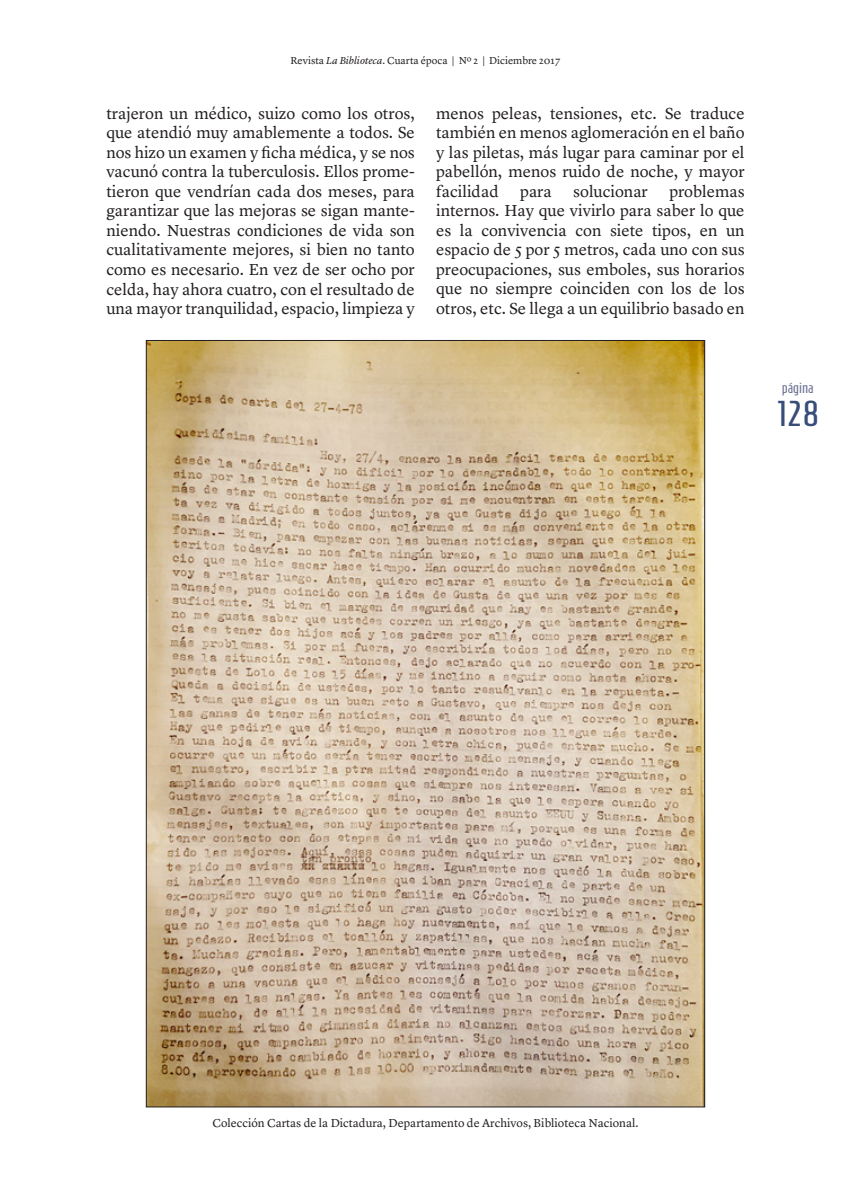
<style>
.page{position:relative;width:851px;height:1191px;background:#fff}
.page>*{position:absolute;margin:0;border:0;box-sizing:border-box;transform-origin:0 0}
.t1{font:36px "Homenaje";color:#384d79}
.t2{font:16.5px/19.5px "Lyon Text";color:#231f20;text-align:justify}
.t3{font:15px "Homenaje";color:#6c7295}
.t4{font:12px "Lyon Text";color:#231f20}
.t5{font:10.5px "Lyon Text";color:#231f20}
.s1{font-style:italic}
</style>
<div class="page">
<img style="left:148px;top:342px;width:554px;height:763px">
<p class="t5" style="left:290px;top:52px;width:271px">Revista <span class="s1">La Biblioteca</span>. Cuarta época | Nº 2 | Diciembre 2017</p>
<p class="t2" style="left:106px;top:102px;width:310px">trajeron un médico, suizo como los otros, que atendió muy amablemente a todos. Se nos hizo un examen y ficha médica, y se nos vacunó contra la tuberculosis. Ellos prome&shy;tieron que vendrían cada dos meses, para garantizar que las mejoras se sigan mante&shy;niendo. Nuestras condiciones de vida son cualitativamente mejores, si bien no tanto como es necesario. En vez de ser ocho por celda, hay ahora cuatro, con el resultado de una mayor tranquilidad, espacio, limpieza y</p>
<p class="t2" style="left:436px;top:102px;width:310px">menos peleas, tensiones, etc. Se traduce también en menos aglomeración en el baño y las piletas, más lugar para caminar por el pabellón, menos ruido de noche, y mayor facilidad</p>
<p class="t2" style="left:436px;top:180px;width:310px;text-indent:233px">problemas internos. Hay que vivirlo para saber lo que es la convivencia con siete tipos, en un espacio de 5 por 5 metros, cada uno con sus preocupaciones, sus emboles, sus horarios que no siempre coinciden con los de los otros, etc. Se llega a un equilibrio basado en</p>
<p class="t2" style="left:520px;top:180px;width:33px">para</p>
<p class="t2" style="left:573px;top:180px;width:76px">solucionar</p>
<p class="t3" style="left:781px;top:380px;width:33px">página</p>
<h1 class="t1" style="left:776px;top:393px;width:44px">128</h1>
<p class="t4" style="left:212px;top:1113px;width:427px">Colección Cartas de la Dictadura, Departamento de Archivos, Biblioteca Nacional.</p>
</div>
